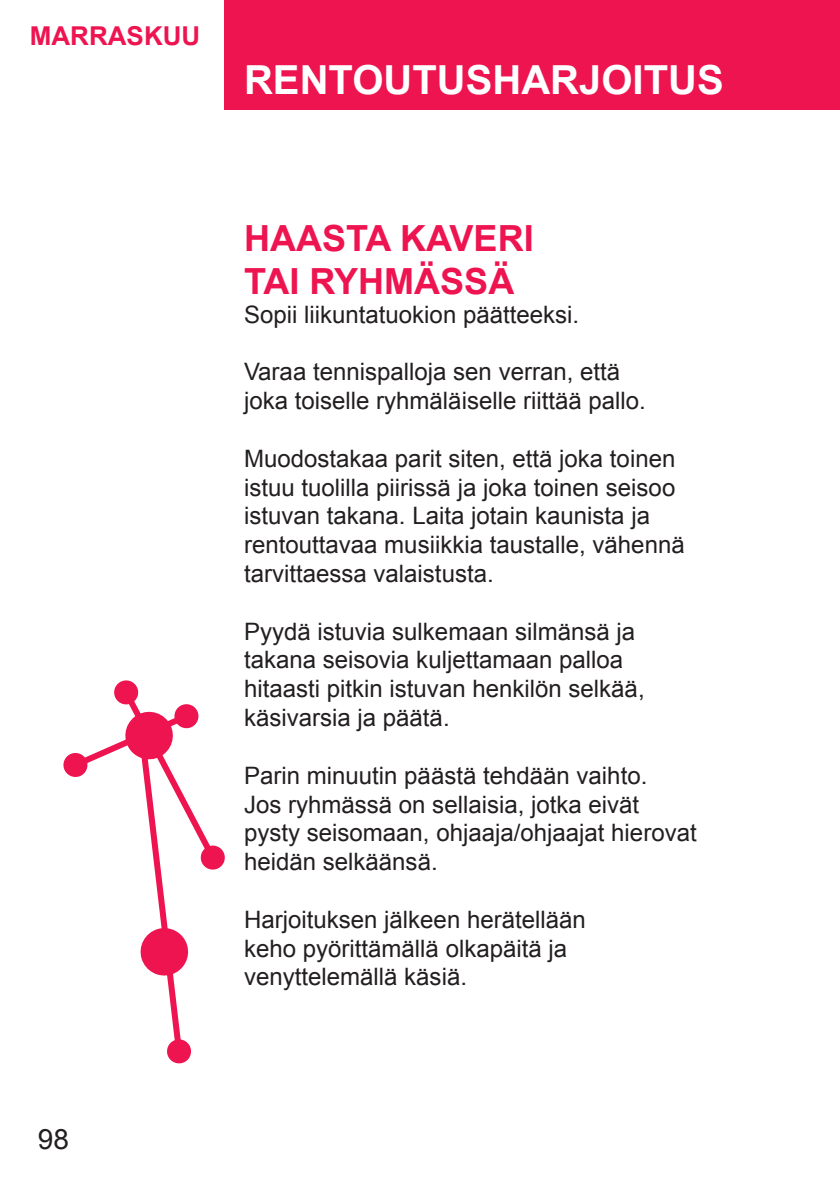
<style>
.page{position:relative;width:840px;height:1191px;background:#fff}
.page>*{position:absolute;margin:0;border:0;box-sizing:border-box;transform-origin:0 0}
.t1{font:700 40px "Arial";color:#fff}
.t2{font:700 36px/43.2px "Arial";color:#ed1450}
.t3{font:28px "Arial";color:#231f20}
.t4{font:700 26px "Arial";color:#ed1450}
.t5{font:24px/28.8px "Arial";color:#231f20}
</style>
<div class="page">
<div style="left:224px;top:0;width:615px;height:110px;background:#ed1450"></div>
<svg style="left:63px;top:680px;width:162px;height:384px"></svg>
<p class="t4" style="left:30px;top:19px;width:98px">MARRASK</p>
<p class="t4" style="left:163px;top:19px;width:39px">UU</p>
<h1 class="t1" style="left:244px;top:53px;width:481px">RENTOUTUSHARJOITUS</h1>
<h2 class="t2" style="left:244px;top:217px;width:291px">HAASTA KAVERI<br>TAI RYH MÄSSÄ</h2>
<p class="t5" style="left:244px;top:300px;width:336px">Sopii liikuntatuokion päätteeksi.</p>
<p class="t5" style="left:244px;top:358px;width:403px">Varaa tennispalloja sen verran, että joka toiselle ryhmäläiselle riittää pallo.</p>
<p class="t5" style="left:244px;top:444px;width:442px">Muodostakaa parit siten, että joka toinen istuu tuolilla piirissä ja joka toinen seisoo istuvan takana. Laita jotain kaunista ja rentouttavaa musiikkia taustalle, vähennä tarvittaessa valaistusta.</p>
<p class="t5" style="left:244px;top:617px;width:402px">Pyydä istuvia sulkemaan silmänsä ja takana seisovia kuljettamaan palloa hitaasti pitkin istuvan henkilön selkää, käsivarsia ja päätä.</p>
<p class="t5" style="left:244px;top:761px;width:454px">Parin minuutin päästä tehdään vaihto.<br>Jos ryhmässä on sellaisia, jotka eivät pysty seisomaan, ohjaaja/ohjaajat hierovat heidän selkäänsä.</p>
<p class="t5" style="left:244px;top:905px;width:343px">Harjoituksen jälkeen herätellään keho pyörittämällä olkapäitä ja venyttelemällä käsiä.</p>
<p class="t3" style="left:38px;top:1121px;width:33px">98</p>
</div>
